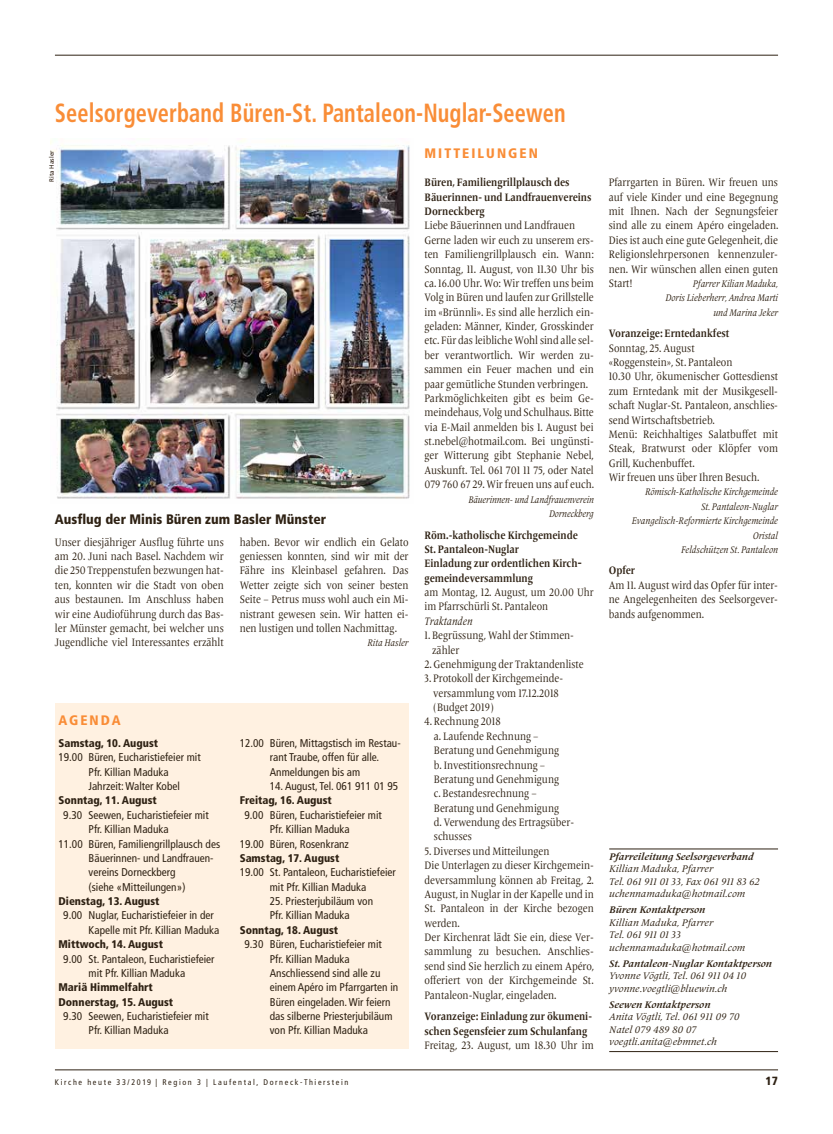
<style>
.page{position:relative;width:833px;height:1134px;background:#fff}
.page>*{position:absolute;margin:0;border:0;box-sizing:border-box;transform-origin:0 0}
.t1{font:700 condensed 26.25px "Frutiger";letter-spacing:.005em;color:#f98d37;scale:.85 1}
.t2{font:900 condensed 13.75px "Frutiger";color:#2e2113}
.t3{font:900 condensed 13.75px "Frutiger";letter-spacing:.15em;color:#f98d37}
.t4{font:900 condensed 11.88px "Frutiger";color:#2e2113}
.t5{font:11.25px/14.4px "Frutiger Serif LT Pro";color:#2e2113;scale:.86 1}
.t6{font:condensed 11.25px/14.4px "Frutiger";color:#2e2113}
.t7{font:700 11.25px/14.4px "Frutiger Serif LT Pro";color:#2e2113;scale:.85 1}
.t8{font:11.25px/14.4px "Frutiger Serif LT Pro";color:#2e2113;scale:.85 1}
.t9{font:italic 11.25px "Frutiger Serif LT Pro";color:#2e2113;scale:.85 1}
.t10{font:900 condensed 11.12px/14.4px "Frutiger";color:#2e2113}
.t11{font:italic 10px/12.5px "Frutiger Serif LT Pro";color:#2e2113}
.t12{font:italic 10px/14.4px "Frutiger Serif LT Pro";color:#2e2113;text-align:right;scale:.85 1}
.t13{font:italic 700 10px "Frutiger Serif LT Pro";color:#2e2113}
.t14{font:italic 10px/14.4px "Frutiger Serif LT Pro";color:#2e2113;text-align:right;scale:.83 1}
.t15{font:condensed 8.12px "Frutiger";letter-spacing:.2em;color:#2e2113}
.t16{font:6.25px "Frutiger";color:#2e2113}
</style>
<div class="page">
<hr style="left:55px;top:1070px;width:723px;height:1px;background:#2e2113">
<hr style="left:55px;top:55px;width:723px;height:1px;background:#2e2113">
<img style="left:50px;top:139px;width:360px;height:360px">
<div style="left:55px;top:704px;width:353px;height:345px;background:#fff1e1"></div>
<hr style="left:609px;top:849px;width:169px;height:1px;background:#2e2113">
<hr style="left:609px;top:1051px;width:169px;height:1px;background:#2e2113">
<h1 class="t1" style="left:55px;top:97px;width:602px">Seelsorgeverband Büren-St. Pantaleon-Nuglar-Seewen</h1>
<p class="t16" style="left:48px;top:182px;width:33px;rotate:-90deg">Rita Hasler</p>
<p class="t2" style="left:55px;top:511px;width:273px">Ausflug der Minis Büren zum Basler Münster</p>
<p class="t5" style="left:55px;top:535px;width:198px;text-align:justify">Unser diesjähriger Ausflug führte uns am 20. Juni nach Basel. Nachdem wir die 250 Treppenstufen bezwungen hat&shy;ten, konnten wir die Stadt von oben aus bestaunen. Im Anschluss haben wir eine Audioführung durch das Bas&shy;ler Münster gemacht, bei welcher uns Jugendliche viel Interessantes erzählt</p>
<p class="t5" style="left:240px;top:535px;width:198px;text-align:justify">haben. Bevor wir endlich ein Gelato geniessen konnten, sind wir mit der Fähre ins Kleinbasel gefahren. Das Wetter zeigte sich von seiner besten Seite – Petrus muss wohl auch ein Mi&shy;nistrant gewesen sein. Wir hatten ei&shy;nen lustigen und tollen Nachmittag.</p>
<p class="t12" style="left:367px;top:636px;width:50px">Rita Hasler</p>
<p class="t3" style="left:58px;top:712px;width:64px">AGENDA</p>
<p class="t10" style="left:58px;top:736px;width:101px">Samstag, 10. August</p>
<p class="t6" style="left:89px;top:750px;width:114px;text-indent:-30px">19.00 Büren, Eucharistiefeier mit<br>Pfr. Killian Maduka<br>Jahrzeit:Walter Kobel</p>
<p class="t10" style="left:58px;top:793px;width:100px">Sonntag, 11. August</p>
<p class="t6" style="left:63px;top:808px;width:147px">9.30 Seewen, Eucharistiefeier mit</p>
<p class="t6" style="left:89px;top:822px;width:81px">Pfr. Killian Maduka</p>
<p class="t6" style="left:58px;top:836px;width:163px">11.00 Büren, Familiengrillplausch des</p>
<p class="t6" style="left:89px;top:851px;width:126px">Bäuerinnen- und Landfrauen-</p>
<p class="t6" style="left:89px;top:865px;width:89px">vereins Dorneckberg</p>
<p class="t6" style="left:89px;top:880px;width:98px">(siehe «Mitteilungen»)</p>
<p class="t10" style="left:58px;top:894px;width:103px">Dienstag, 13. August</p>
<p class="t6" style="left:89px;top:908px;width:132px;text-indent:-25px">9.00 Nuglar, Eucharistiefeier in der<br>Kapelle mit Pfr. Killian Maduka</p>
<p class="t10" style="left:58px;top:937px;width:106px">Mittwoch, 14. August</p>
<p class="t6" style="left:63px;top:951px;width:153px;text-align:center">9.00 St. Pantaleon, Eucharistiefeier mit Pfr. Killian Maduka</p>
<p class="t10" style="left:58px;top:980px;width:116px">Mariä Himmelfahrt<br>Donnerstag, 15. August</p>
<p class="t6" style="left:89px;top:1009px;width:122px;text-indent:-25px">9.30 Seewen, Eucharistiefeier mit<br>Pfr. Killian Maduka</p>
<p class="t6" style="left:270px;top:736px;width:132px;text-indent:-30px">12.00 Büren, Mittagstisch im Restau&shy;rant Traube, offen für alle.<br>Anmeldungen bis am</p>
<p class="t6" style="left:270px;top:779px;width:130px">14. August,Tel. 061 911 01 95</p>
<p class="t10" style="left:240px;top:793px;width:94px">Freitag, 16. August</p>
<p class="t6" style="left:244px;top:808px;width:139px">9.00 Büren, Eucharistiefeier mit</p>
<p class="t6" style="left:270px;top:822px;width:81px">Pfr. Killian Maduka</p>
<p class="t6" style="left:240px;top:836px;width:111px">19.00 Büren, Rosenkranz</p>
<p class="t10" style="left:240px;top:851px;width:101px">Samstag, 17. August</p>
<p class="t6" style="left:240px;top:865px;width:158px;text-align:center">19.00 St. Pantaleon, Eucharistiefeier mit Pfr. Killian Maduka</p>
<p class="t6" style="left:270px;top:894px;width:105px">25. Priesterjubiläum von<br>Pfr. Killian Maduka</p>
<p class="t10" style="left:240px;top:923px;width:100px">Sonntag, 18. August</p>
<p class="t6" style="left:270px;top:937px;width:130px;text-indent:-25px">9.30 Büren, Eucharistiefeier mit<br>Pfr. Killian Maduka<br>Anschliessend sind alle zu einem Apéro im Pfarrgarten in<br>Büren eingeladen.Wir feiern das silberne Priesterjubiläum von Pfr. Killian Maduka</p>
<p class="t3" style="left:424px;top:144px;width:115px">MITTEILUNGEN</p>
<p class="t7" style="left:424px;top:175px;width:198px">Büren, Familiengrillplausch des<br>Bäuerinnen- und Landfrauenvereins<br>Dorneckberg</p>
<p class="t5" style="left:424px;top:219px;width:199px">Liebe Bäuerinnen und Landfrauen Gerne laden wir euch zu unserem ers&shy;ten Familiengrillplausch ein. Wann:<br>Sonntag, 11. August, von 11.30 Uhr bis ca. 16.00 Uhr. Wo: Wir treffen uns beim Volg in Büren und laufen zur Grillstelle im «Brünnli». Es sind alle herzlich ein&shy;geladen: Männer, Kinder, Grosskinder etc. Für das leibliche Wohl sind alle sel&shy;ber verantwortlich. Wir werden zu&shy;sammen ein Feuer machen und ein paar gemütliche Stunden verbringen.<br>Parkmöglichkeiten gibt es beim Ge&shy;meindehaus, Volg und Schulhaus. Bitte via E-Mail anmelden bis 1. August bei st.nebel@hotmail.com. Bei ungünsti&shy;ger Witterung gibt Stephanie Nebel, Auskunft. Tel. 061 701 11 75, oder Natel 079 760 67 29. Wir freuen uns auf euch.</p>
<p class="t14" style="left:468px;top:492px;width:153px">Bäuerinnen- und Landfrauenverein<br>Dorneckberg</p>
<p class="t7" style="left:424px;top:528px;width:187px">Röm.-katholische Kirchgemeinde<br>St. Pantaleon-Nuglar<br>Einladung zur ordentlichen Kirch&shy;gemeindeversammlung</p>
<p class="t8" style="left:424px;top:585px;width:201px">am Montag, 12. August, um 20.00 Uhr im Pfarrschürli St. Pantaleon</p>
<p class="t9" style="left:424px;top:614px;width:58px">Traktanden</p>
<p class="t5" style="left:432px;top:628px;width:166px;text-indent:-8px">1. Begrüssung, Wahl der Stimmen&shy;zähler</p>
<p class="t5" style="left:424px;top:657px;width:187px">2. Genehmigung der Traktandenliste</p>
<p class="t5" style="left:433px;top:671px;width:152px;text-indent:-9px">3. Protokoll der Kirchgemeinde&shy;versammlung vom 17.12.2018 (Budget 2019)</p>
<p class="t5" style="left:434px;top:715px;width:164px;text-indent:-9px">4. Rechnung 2018<br>a. Laufende Rechnung –<br>Beratung und Genehmigung<br>b. Investitionsrechnung –<br>Beratung und Genehmigung<br>c. Bestandesrechnung –<br>Beratung und Genehmigung<br>d. Verwendung des Ertragsüber&shy;schusses</p>
<p class="t5" style="left:424px;top:844px;width:199px">5. Diverses und Mitteilungen<br>Die Unterlagen zu dieser Kirchgemein&shy;deversammlung können ab Freitag, 2.<br>August, in Nuglar in der Kapelle und in St. Pantaleon in der Kirche bezogen werden.<br>Der Kirchenrat lädt Sie ein, diese Ver&shy;sammlung zu besuchen. Anschlies&shy;send sind Sie herzlich zu einem Apéro, offeriert von der Kirchgemeinde St.<br>Pantaleon-Nuglar, eingeladen.</p>
<p class="t7" style="left:424px;top:1009px;width:199px">Voranzeige: Einladung zur ökumeni&shy;schen Segensfeier zum Schulanfang</p>
<p class="t5" style="left:424px;top:1038px;width:198px">Freitag, 23. August, um 18.30 Uhr im</p>
<p class="t5" style="left:609px;top:175px;width:199px;text-align:justify">Pfarrgarten in Büren. Wir freuen uns auf viele Kinder und eine Begegnung mit Ihnen. Nach der Segnungsfeier sind alle zu einem Apéro eingeladen.<br>Dies ist auch eine gute Gelegenheit, die Religionslehrpersonen kennenzuler&shy;nen. Wir wünschen allen einen guten Start!</p>
<p class="t12" style="left:665px;top:276px;width:134px">Pfarrer Kilian Maduka,<br>Doris Lieberherr, Andrea Marti und Marina Jeker</p>
<p class="t7" style="left:609px;top:326px;width:143px">Voranzeige: Erntedankfest</p>
<p class="t5" style="left:609px;top:341px;width:198px">Sonntag, 25. August<br>«Roggenstein», St. Pantaleon<br>10.30 Uhr, ökumenischer Gottesdienst zum Erntedank mit der Musikgesell&shy;schaft Nuglar-St. Pantaleon, anschlies&shy;send Wirtschaftsbetrieb.<br>Menü: Reichhaltiges Salatbuffet mit<br>Steak, Bratwurst oder Klöpfer vom<br>Grill, Kuchenbuffet.<br>Wir freuen uns über Ihren Besuch.</p>
<p class="t12" style="left:632px;top:485px;width:174px">Römisch-Katholische Kirchgemeinde<br>St. Pantaleon-Nuglar<br>Evangelisch-Reformierte Kirchgemeinde<br>Oristal<br>Feldschützen St. Pantaleon</p>
<p class="t7" style="left:609px;top:564px;width:33px">Opfer</p>
<p class="t5" style="left:609px;top:578px;width:198px;text-align:justify">Am 11. August wird das Opfer für inter&shy;ne Angelegenheiten des Seelsorgever&shy;bands aufgenommen.</p>
<p class="t13" style="left:609px;top:850px;width:146px">Pfarreileitung Seelsorgeverband</p>
<p class="t11" style="left:609px;top:862px;width:152px">Killian Maduka, Pfarrer<br>Tel. 061 911 01 33, Fax 061 911 83 62 uchennamaduka@hotmail.com</p>
<p class="t13" style="left:609px;top:904px;width:98px">Büren Kontaktperson</p>
<p class="t11" style="left:609px;top:916px;width:137px">Killian Maduka, Pfarrer<br>Tel. 061 911 01 33 uchennamaduka@hotmail.com</p>
<p class="t13" style="left:609px;top:957px;width:164px">St. Pantaleon-Nuglar Kontaktperson</p>
<p class="t11" style="left:609px;top:970px;width:138px">Yvonne Vögtli, Tel. 061 911 04 10 yvonne.voegtli@bluewin.ch</p>
<p class="t13" style="left:609px;top:998px;width:103px">Seewen Kontaktperson</p>
<p class="t11" style="left:609px;top:1011px;width:132px">Anita Vögtli, Tel. 061 911 09 70<br>Natel 079 489 80 07 voegtli.anita@ebmnet.ch</p>
<p class="t15" style="left:55px;top:1077px;width:295px">Kirche heute 33/2019 | Region 3 | Laufental, Dorneck-Thierstein</p>
<p class="t4" style="left:765px;top:1074px;width:14px">17</p>
</div>
